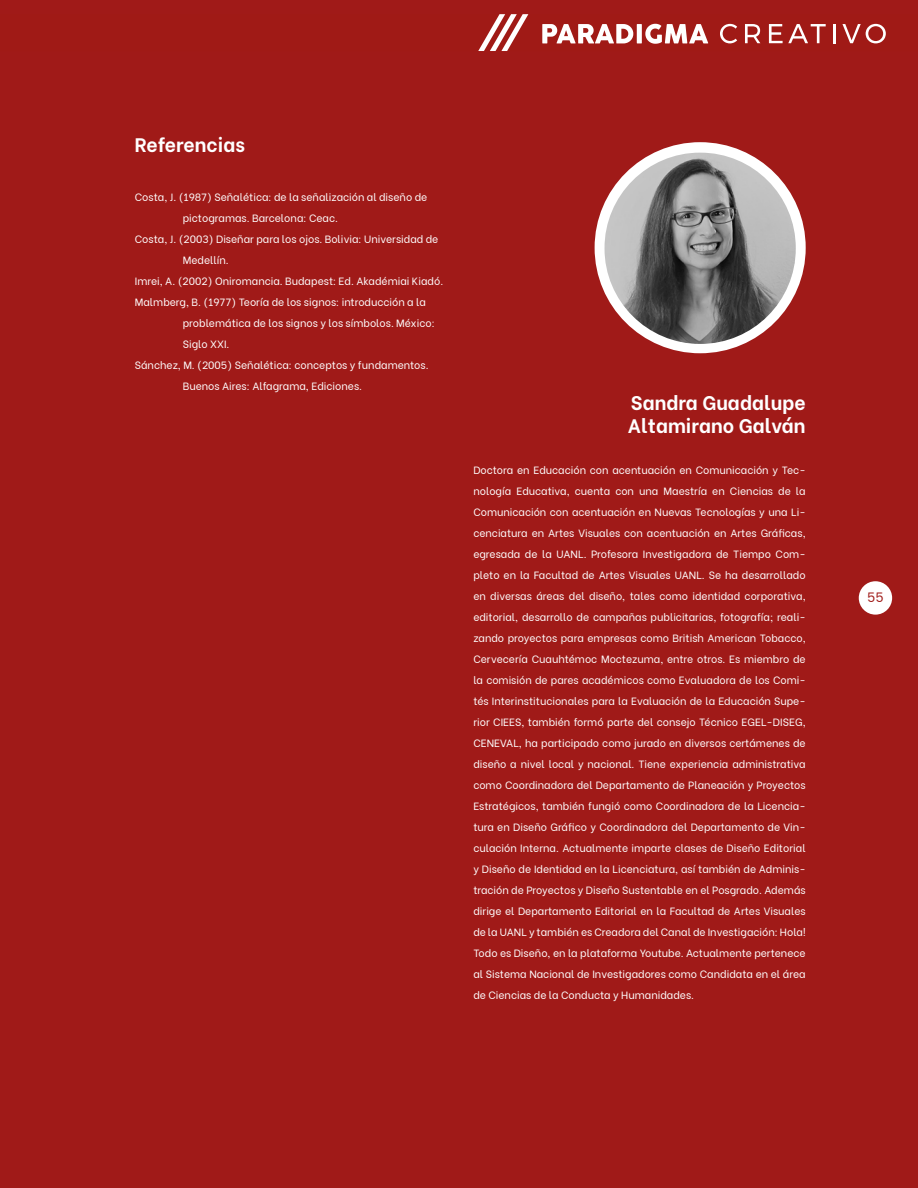
<style>
.page{position:relative;width:918px;height:1188px;background:#a01a18}
.page>*{position:absolute;margin:0;border:0;box-sizing:border-box;transform-origin:0 0}
.t1{font:700 19.5px/23.4px "Be Vietnam";color:#fff}
.t2{font:13.5px "Be Vietnam";color:#a01a18}
.t3{font:10.5px/21px "Be Vietnam";color:#fff;text-align:justify}
</style>
<div class="page">
<div style="left:859px;top:581px;width:33px;height:34px;background:#fff;border-radius:50%"></div>
<svg style="left:478px;top:14px;width:408px;height:37px"></svg>
<div style="left:595px;top:142px;width:211px;height:211px;background:#fff;border-radius:50%"></div>
<img style="left:604px;top:153px;width:192px;height:191px;border-radius:96px">
<h1 class="t1" style="left:135px;top:132px;width:112px">Referencias</h1>
<p class="t3" style="left:135px;top:186px;width:294px">Costa, J. (1987) Señalética: de la señalización al diseño de</p>
<p class="t3" style="left:183px;top:207px;width:157px">pictogramas. Barcelona: Ceac.</p>
<p class="t3" style="left:135px;top:228px;width:305px">Costa, J. (2003) Diseñar para los ojos. Bolivia: Universidad de</p>
<p class="t3" style="left:183px;top:249px;width:47px">Medellín.</p>
<p class="t3" style="left:135px;top:270px;width:310px">Imrei, A. (2002) Oniromancia. Budapest: Ed. Akadémiai Kiadó.</p>
<p class="t3" style="left:135px;top:291px;width:293px">Malmberg, B. (1977) Teoría de los signos: introducción a la</p>
<p class="t3" style="left:183px;top:312px;width:254px">problemática de los signos y los símbolos. México:</p>
<p class="t3" style="left:183px;top:333px;width:48px">Siglo XXI.</p>
<p class="t3" style="left:135px;top:354px;width:295px">Sánchez, M. (2005) Señalética: conceptos y fundamentos.</p>
<p class="t3" style="left:183px;top:375px;width:181px">Buenos Aires: Alfagrama, Ediciones.</p>
<h1 class="t1" style="left:628px;top:389px;width:179px">Sandra Guadalupe<br>Altamirano Galván</h1>
<p class="t3" style="left:473px;top:459px;width:334px">Doctora en Educación con acentuación en Comunicación y Tec&shy;nología Educativa, cuenta con una Maestría en Ciencias de la Comunicación con acentuación en Nuevas Tecnologías y una Li&shy;cenciatura en Artes Visuales con acentuación en Artes Gráficas, egresada de la UANL. Profesora Investigadora de Tiempo Com&shy;pleto en la Facultad de Artes Visuales UANL. Se ha desarrollado en diversas áreas del diseño, tales como identidad corporativa, editorial, desarrollo de campañas publicitarias, fotografía; reali&shy;zando proyectos para empresas como British American Tobacco, Cervecería Cuauhtémoc Moctezuma, entre otros. Es miembro de la comisión de pares académicos como Evaluadora de los Comi&shy;tés Interinstitucionales para la Evaluación de la Educación Supe&shy;rior CIEES, también formó parte del consejo Técnico EGEL-DISEG, CENEVAL, ha participado como jurado en diversos certámenes de diseño a nivel local y nacional. Tiene experiencia administrativa como Coordinadora del Departamento de Planeación y Proyectos Estratégicos, también fungió como Coordinadora de la Licencia&shy;tura en Diseño Gráfico y Coordinadora del Departamento de Vin&shy;culación Interna. Actualmente imparte clases de Diseño Editorial y Diseño de Identidad en la Licenciatura, así también de Adminis&shy;tración de Proyectos y Diseño Sustentable en el Posgrado. Además dirige el Departamento Editorial en la Facultad de Artes Visuales de la UANL y también es Creadora del Canal de Investigación: Hola!<br>Todo es Diseño, en la plataforma Youtube. Actualmente pertenece al Sistema Nacional de Investigadores como Candidata en el área de Ciencias de la Conducta y Humanidades.</p>
<p class="t2" style="left:867px;top:586px;width:18px">55</p>
</div>
